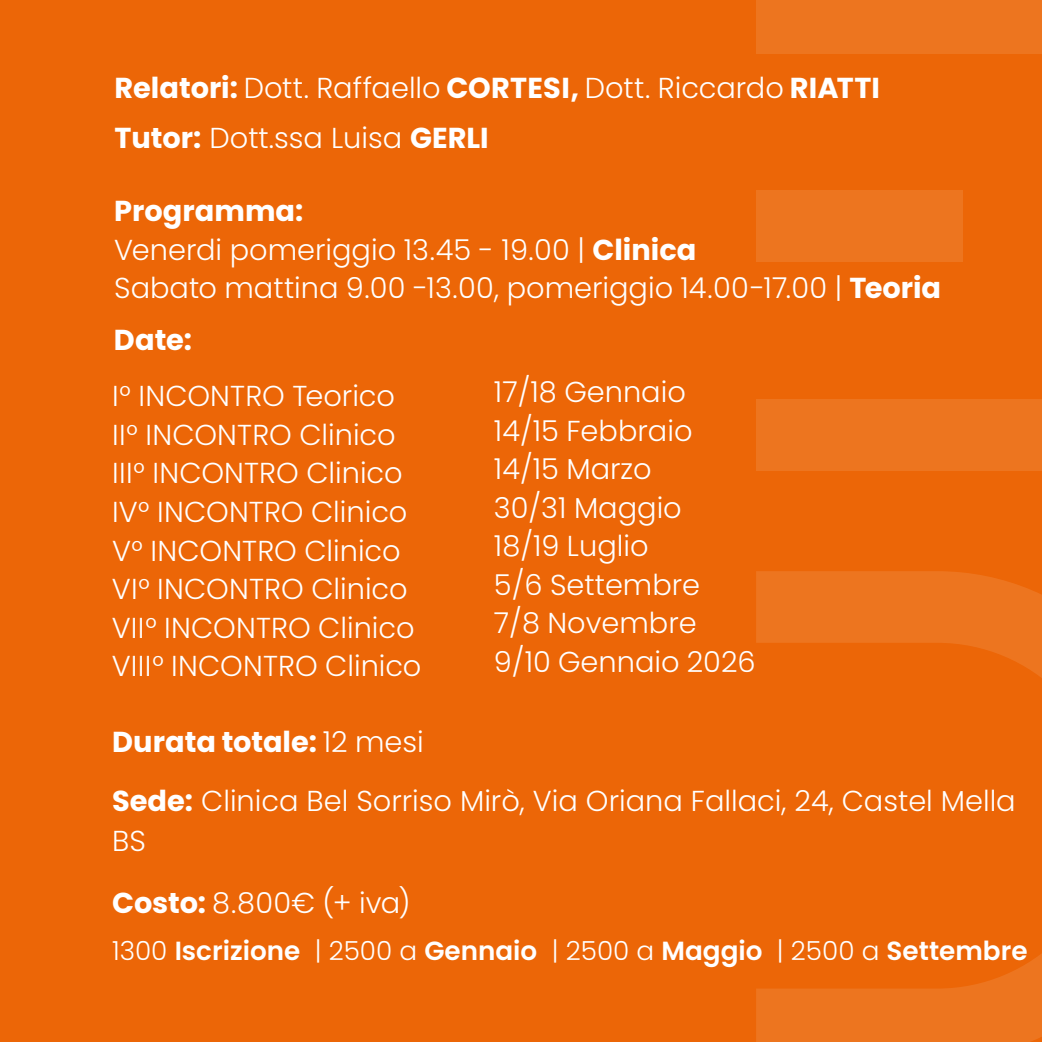
<style>
.page{position:relative;width:1042px;height:1042px;background:#ec6607}
.page>*{position:absolute;margin:0;border:0;box-sizing:border-box;transform-origin:0 0}
.t1{font:300 28.88px/38.5px "Poppins";color:#fff}
.t2{font:700 28.88px "Poppins";color:#fff}
.t3{font:600 26.25px "Poppins";color:#fff}
.s1{font-weight:700}
.s2{font-weight:300}
</style>
<div class="page">
<div style="left:756px;top:0;width:286px;height:53px;background:#ed751f"></div>
<div style="left:756px;top:190px;width:206px;height:72px;background:#ed751f"></div>
<div style="left:756px;top:399px;width:286px;height:72px;background:#ed751f"></div>
<svg style="left:756px;top:571px;width:286px;height:471px"></svg>
<p class="t1" style="left:114px;top:68px;width:767px"><span class="s1">Relatori:</span> Dott. Raffaello <span class="s1">CORTESI,</span> Dott. Riccardo <span class="s1">RIATTI</span></p>
<p class="t1" style="left:114px;top:119px;width:376px"><span class="s1">Tutor:</span> Dott.ssa Luisa <span class="s1">GERLI</span></p>
<p class="t1" style="left:114px;top:192px;width:828px"><span class="s1">Programma:<br></span>Venerdi pomeriggio 13.45 - 19.00 | <span class="s1">Clinica<br></span>Sabato mattina 9.00 -13.00, pomeriggio 14.00-17.00 | <span class="s1">Teoria</span></p>
<p class="t2" style="left:114px;top:319px;width:79px">Date:</p>
<p class="t1" style="left:112px;top:377px;width:311px">I° INCONTRO Teorico<br>II° INCONTRO Clinico<br>III° INCONTRO Clinico<br>IV° INCONTRO Clinico<br>V° INCONTRO Clinico<br>VI° INCONTRO Clinico<br>VII° INCONTRO Clinico<br>VIII° INCONTRO Clinico</p>
<p class="t1" style="left:494px;top:373px;width:263px">17/18 Gennaio<br>14/15 Febbraio<br>14/15 Marzo<br>30/31 Maggio<br>18/19 Luglio<br>5/6 Settembre<br>7/8 Novembre<br>9/10 Gennaio 2026</p>
<p class="t1" style="left:112px;top:712px;width:905px;line-height:58.8px"><span class="s1">Durata totale:</span> 12 mesi<br><span class="s1">Sede:</span> Clinica Bel Sorriso Mirò, Via Oriana Fallaci, 24, Castel Mella</p>
<p class="t1" style="left:112px;top:810px;width:300px;line-height:61.8px">BS<br><span class="s1">Costo:</span> 8.800€ (+ iva)</p>
<p class="t3" style="left:112px;top:932px;width:917px"><span class="s2">1300</span> Iscrizione <span class="s2">| 2500 a</span> Gennaio <span class="s2">| 2500 a</span> Maggio <span class="s2">| 2500 a</span> Settembre</p>
</div>
